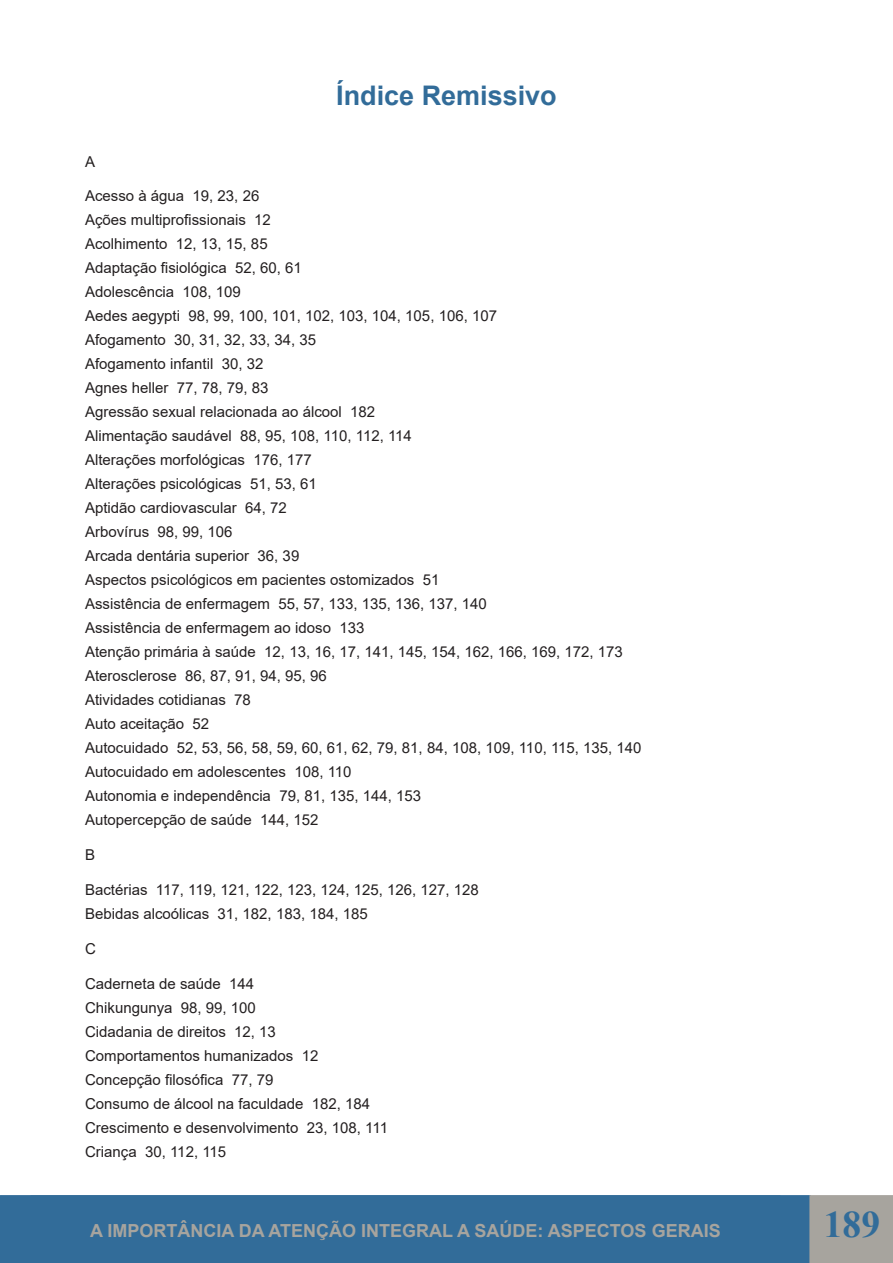
<style>
.page{position:relative;width:893px;height:1263px;background:#fff}
.page>*{position:absolute;margin:0;border:0;box-sizing:border-box;transform-origin:0 0}
.t1{font:700 37.5px "Times New Roman";color:#326c99}
.t2{font:700 27px "Arial";color:#326c99}
.t3{font:700 18px "Arial";color:#a7a49e}
.t4{font:15px "Arial";color:#231f20}
</style>
<div class="page">
<div style="left:0;top:1195px;width:811px;height:68px;background:#326c99"></div>
<div style="left:809px;top:1195px;width:84px;height:68px;background:#a7a49e"></div>
<p class="t2" style="left:336px;top:76px;width:222px">Índice Remissivo</p>
<p class="t4" style="left:85px;top:151px;width:12px">A</p>
<p class="t4" style="left:85px;top:186px;width:176px">Acesso à água 19, 23, 26</p>
<p class="t4" style="left:85px;top:210px;width:187px">Ações multiprofissionais 12</p>
<p class="t4" style="left:85px;top:234px;width:184px">Acolhimento 12, 13, 15, 85</p>
<p class="t4" style="left:85px;top:258px;width:218px">Adaptação fisiológica 52, 60, 61</p>
<p class="t4" style="left:85px;top:282px;width:157px">Adolescência 108, 109</p>
<p class="t4" style="left:85px;top:306px;width:413px">Aedes aegypti 98, 99, 100, 101, 102, 103, 104, 105, 106, 107</p>
<p class="t4" style="left:85px;top:330px;width:232px">Afogamento 30, 31, 32, 33, 34, 35</p>
<p class="t4" style="left:85px;top:354px;width:180px">Afogamento infantil 30, 32</p>
<p class="t4" style="left:85px;top:378px;width:185px">Agnes heller 77, 78, 79, 83</p>
<p class="t4" style="left:85px;top:402px;width:292px">Agressão sexual relacionada ao álcool 182</p>
<p class="t4" style="left:85px;top:426px;width:328px">Alimentação saudável 88, 95, 108, 110, 112, 114</p>
<p class="t4" style="left:85px;top:450px;width:228px">Alterações morfológicas 176, 177</p>
<p class="t4" style="left:85px;top:474px;width:233px">Alterações psicológicas 51, 53, 61</p>
<p class="t4" style="left:85px;top:498px;width:203px">Aptidão cardiovascular 64, 72</p>
<p class="t4" style="left:85px;top:522px;width:149px">Arbovírus 98, 99, 106</p>
<p class="t4" style="left:85px;top:546px;width:216px">Arcada dentária superior 36, 39</p>
<p class="t4" style="left:85px;top:570px;width:356px">Aspectos psicológicos em pacientes ostomizados 51</p>
<p class="t4" style="left:85px;top:594px;width:403px">Assistência de enfermagem 55, 57, 133, 135, 136, 137, 140</p>
<p class="t4" style="left:85px;top:618px;width:281px">Assistência de enfermagem ao idoso 133</p>
<p class="t4" style="left:85px;top:642px;width:539px">Atenção primária à saúde 12, 13, 16, 17, 141, 145, 154, 162, 166, 169, 172, 173</p>
<p class="t4" style="left:85px;top:666px;width:243px">Aterosclerose 86, 87, 91, 94, 95, 96</p>
<p class="t4" style="left:85px;top:690px;width:167px">Atividades cotidianas 78</p>
<p class="t4" style="left:85px;top:714px;width:126px">Auto aceitação 52</p>
<p class="t4" style="left:85px;top:738px;width:558px">Autocuidado 52, 53, 56, 58, 59, 60, 61, 62, 79, 81, 84, 108, 109, 110, 115, 135, 140</p>
<p class="t4" style="left:85px;top:762px;width:268px">Autocuidado em adolescentes 108, 110</p>
<p class="t4" style="left:85px;top:786px;width:338px">Autonomia e independência 79, 81, 135, 144, 153</p>
<p class="t4" style="left:85px;top:810px;width:235px">Autopercepção de saúde 144, 152</p>
<p class="t4" style="left:85px;top:844px;width:12px">B</p>
<p class="t4" style="left:85px;top:879px;width:395px">Bactérias 117, 119, 121, 122, 123, 124, 125, 126, 127, 128</p>
<p class="t4" style="left:85px;top:903px;width:284px">Bebidas alcoólicas 31, 182, 183, 184, 185</p>
<p class="t4" style="left:85px;top:938px;width:12px">C</p>
<p class="t4" style="left:85px;top:973px;width:171px">Caderneta de saúde 144</p>
<p class="t4" style="left:85px;top:997px;width:172px">Chikungunya 98, 99, 100</p>
<p class="t4" style="left:85px;top:1021px;width:192px">Cidadania de direitos 12, 13</p>
<p class="t4" style="left:85px;top:1045px;width:235px">Comportamentos humanizados 12</p>
<p class="t4" style="left:85px;top:1069px;width:190px">Concepção filosófica 77, 79</p>
<p class="t4" style="left:85px;top:1093px;width:287px">Consumo de álcool na faculdade 182, 184</p>
<p class="t4" style="left:85px;top:1117px;width:304px">Crescimento e desenvolvimento 23, 108, 111</p>
<p class="t4" style="left:85px;top:1141px;width:143px">Criança 30, 112, 115</p>
<p class="t3" style="left:90px;top:1218px;width:632px">A IMPORTÂNCIA DA ATENÇÃO INTEGRAL A SAÚDE: ASPECTOS GERAIS</p>
<h1 class="t1" style="left:824px;top:1197px;width:58px">189</h1>
</div>
